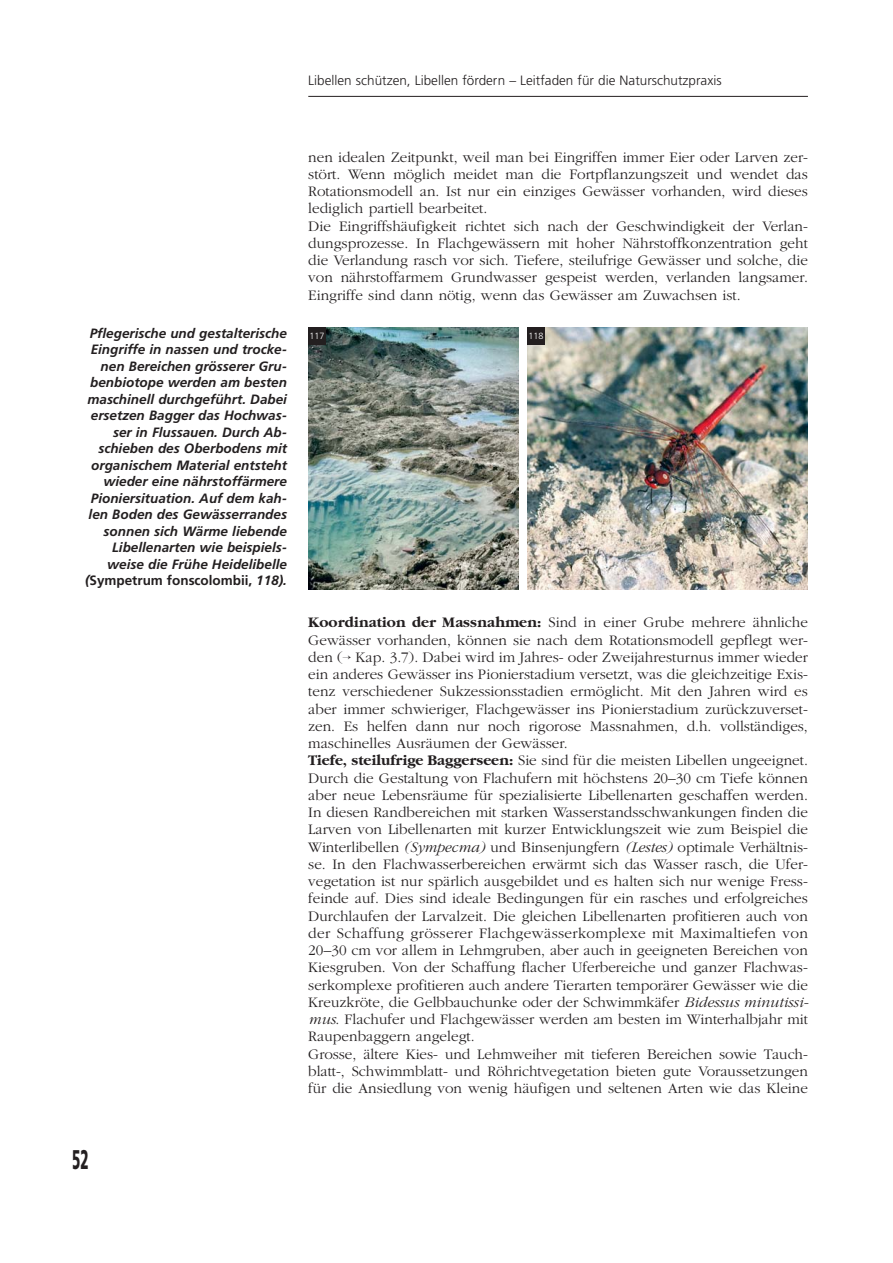
<style>
.page{position:relative;width:893px;height:1263px;background:#fff}
.page>*{position:absolute;margin:0;border:0;box-sizing:border-box;transform-origin:0 0}
.t1{font:900 27px "Frutiger";color:#231f20;scale:.5 1}
.t2{font:300 15.15px/17.2px "Garamond";color:#231f20}
.t3{font:italic 700 13.5px/16.5px "Frutiger";color:#231f20;text-align:right}
.t4{font:300 13.5px "Frutiger";color:#231f20}
.t5{font:300 9px "Frutiger";color:#fff}
.s1{font-style:normal}
.s2{font-weight:700}
.s3{font-style:italic}
</style>
<div class="page">
<hr style="left:308px;top:96px;width:500px;height:1px;background:#231f20">
<img style="left:308px;top:328px;width:211px;height:261px">
<img style="left:527px;top:327px;width:281px;height:262px">
<div style="left:308px;top:328px;width:17px;height:17px;background:#231f20"></div>
<div style="left:527px;top:328px;width:17px;height:17px;background:#231f20"></div>
<p class="t4" style="left:308px;top:74px;width:415px">Libellen schützen, Libellen fördern – Leitfaden für die Naturschutzpraxis</p>
<p class="t2" style="left:308px;top:149px;width:501px">nen idealen Zeitpunkt, weil man bei Eingriffen immer Eier oder Larven zer&shy;stört. Wenn möglich meidet man die Fortpflanzungszeit und wendet das Rotationsmodell an. Ist nur ein einziges Gewässer vorhanden, wird dieses lediglich partiell bearbeitet.<br>Die Eingriffshäufigkeit richtet sich nach der Geschwindigkeit der Verlan&shy;dungsprozesse. In Flachgewässern mit hoher Nährstoffkonzentration geht die Verlandung rasch vor sich. Tiefere, steilufrige Gewässer und solche, die von nährstoffarmem Grundwasser gespeist werden, verlanden langsamer.<br>Eingriffe sind dann nötig, wenn das Gewässer am Zuwachsen ist.</p>
<p class="t3" style="left:85px;top:326px;width:203px">Pflegerische und gestalterische<br>Eingriffe in nassen und trocke&shy;nen Bereichen grösserer Gru&shy;benbiotope werden am besten maschinell durchgeführt. Dabei ersetzen Bagger das Hochwas&shy;ser in Flussauen. Durch Ab - schieben des Oberbodens mit organischem Material entsteht wieder eine nährstoffärmere<br>Pioniersituation. Auf dem kah&shy;len Boden des Gewässerrandes sonnen sich Wärme liebende<br>Libellenarten wie beispiels&shy;weise die Frühe Heidelibelle (<span class="s1">Sympetrum fonscolombii,</span> 118).</p>
<p class="t5" style="left:309px;top:331px;width:17px">117</p>
<p class="t5" style="left:528px;top:331px;width:17px">118</p>
<h1 class="t1" style="left:72px;top:1147px;width:35px">52</h1>
<p class="t2" style="left:308px;top:615px;width:502px"><span class="s2">Koordination der Massnahmen:</span> Sind in einer Grube mehrere ähnliche Gewässer vorhanden, können sie nach dem Rotationsmodell gepflegt wer&shy;den (→ Kap. 3.7). Dabei wird im Jahres- oder Zweijahresturnus immer wieder ein anderes Gewässer ins Pionierstadium versetzt, was die gleichzeitige Exis&shy;tenz verschiedener Sukzessionsstadien ermöglicht. Mit den Jahren wird es aber immer schwieriger, Flachgewässer ins Pionierstadium zurückzuverset&shy;zen. Es helfen dann nur noch rigorose Massnahmen, d.h. vollständiges, maschinelles Ausräumen der Gewässer.<br><span class="s2">Tiefe, steilufrige Baggerseen:</span> Sie sind für die meisten Libellen ungeeignet.<br>Durch die Gestaltung von Flachufern mit höchstens 20–30 cm Tiefe können aber neue Lebensräume für spezialisierte Libellenarten geschaffen werden.<br>In diesen Randbereichen mit starken Wasserstandsschwankungen finden die Larven von Libellenarten mit kurzer Entwicklungszeit wie zum Beispiel die Winterlibellen <span class="s3">(Sympecma)</span> und Binsenjungfern <span class="s3">(Lestes)</span> optimale Verhältnis&shy;se. In den Flachwasserbereichen erwärmt sich das Wasser rasch, die Ufer&shy;vegetation ist nur spärlich ausgebildet und es halten sich nur wenige Fress&shy;feinde auf. Dies sind ideale Bedingungen für ein rasches und erfolgreiches Durchlaufen der Larvalzeit. Die gleichen Libellenarten profitieren auch von der Schaffung grösserer Flachgewässerkomplexe mit Maximaltiefen von 20–30 cm vor allem in Lehmgruben, aber auch in geeigneten Bereichen von Kiesgruben. Von der Schaffung flacher Uferbereiche und ganzer Flachwas&shy;serkomplexe profitieren auch andere Tierarten temporärer Gewässer wie die Kreuzkröte, die Gelbbauchunke oder der Schwimmkäfer <span class="s3">Bidessus minutissi&shy;mus</span>. Flachufer und Flachgewässer werden am besten im Winterhalbjahr mit Raupenbaggern angelegt.<br>Grosse, ältere Kies- und Lehmweiher mit tieferen Bereichen sowie Tauch&shy;blatt-, Schwimmblatt- und Röhrichtvegetation bieten gute Voraussetzungen für die Ansiedlung von wenig häufigen und seltenen Arten wie das Kleine</p>
</div>
